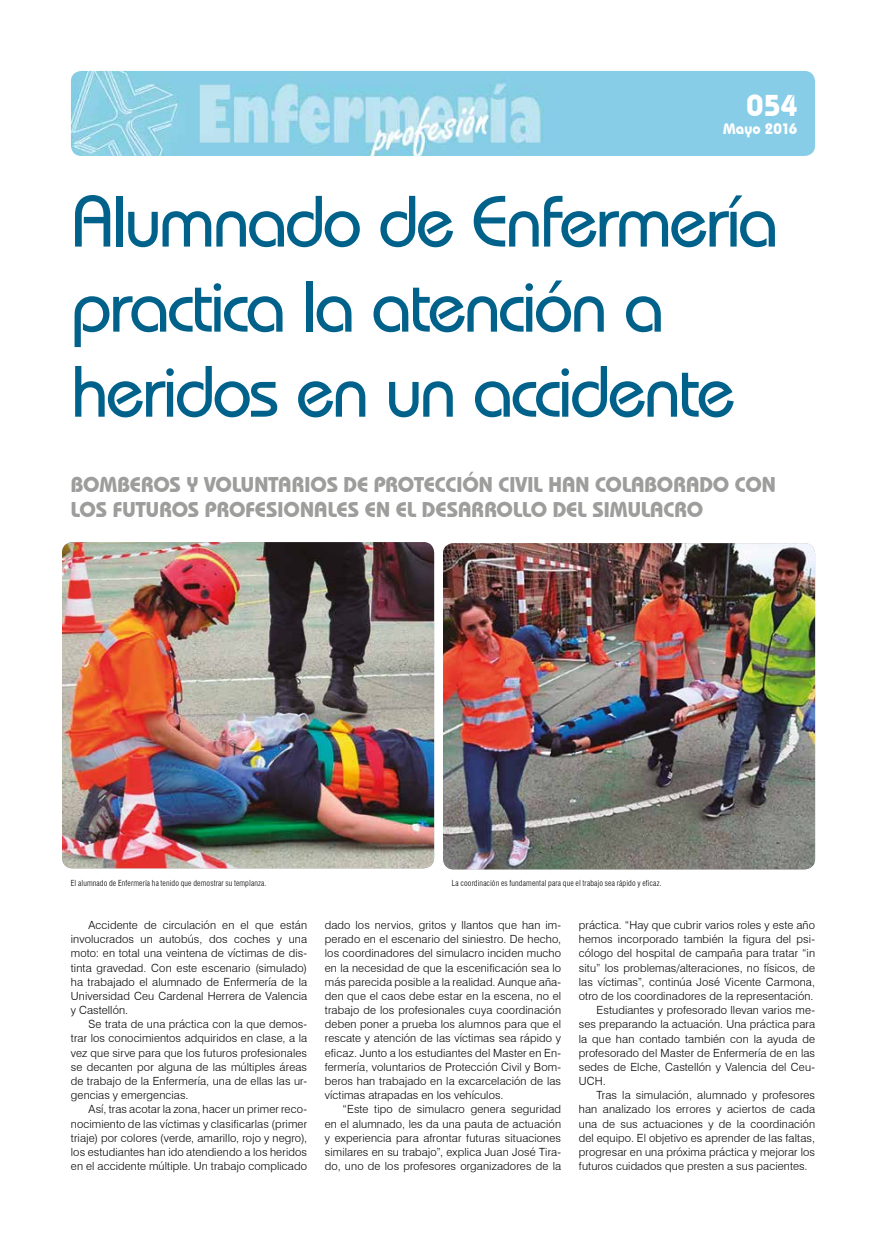
<style>
.page{position:relative;width:886px;height:1241px;background:#fff}
.page>*{position:absolute;margin:0;border:0;box-sizing:border-box;transform-origin:0 0}
.t1{font:500 72.5px/85px "Bauhaus IT Cby BT";letter-spacing:-.04em;color:#00628b}
.t2{font:700 30px "Bauhaus IT Cby BT";color:#fff}
.t3{font:700 21.25px/25.5px "Bauhaus IT Cby BT";color:#9d9d9c}
.t4{font:700 15px "Bauhaus IT Cby BT";color:#fff}
.t5{font:300 11.25px/14.1px "Swiss 721 BT";letter-spacing:.01em;color:#000;text-align:justify}
.t6{font:300 condensed 8.12px "Swiss 721 BT";letter-spacing:.015em;color:#000}
</style>
<div class="page">
<img style="left:71px;top:71px;width:744px;height:85px">
<img style="left:62px;top:542px;width:372px;height:326px">
<img style="left:443px;top:543px;width:372px;height:326px">
<h2 class="t2" style="left:746px;top:87px;width:52px">054</h2>
<h3 class="t4" style="left:723px;top:119px;width:76px">Mayo 2016</h3>
<h1 class="t1" style="left:71px;top:178px;width:709px">Alumnado de Enfermería practica la atención a heridos en un accidente</h1>
<h3 class="t3" style="left:71px;top:471px;width:706px">BOMBEROS Y VOLUNTARIOS DE PROTECCIÓN CIVIL HAN COLABORADO CON<br>LOS FUTUROS PROFESIONALES EN EL DESARROLLO DEL SIMULACRO</h3>
<p class="t6" style="left:71px;top:878px;width:197px">El alumnado de Enfermería ha tenido que demostrar su templanza.</p>
<p class="t6" style="left:452px;top:877px;width:211px">La coordinación es fundamental para que el trabajo sea rápido y eficaz.</p>
<p class="t5" style="left:71px;top:917px;width:238px;text-indent:18px">Accidente de circulación en el que están involucrados un autobús, dos coches y una moto: en total una veintena de víctimas de dis&shy;tinta gravedad. Con este escenario (simulado) ha trabajado el alumnado de Enfermería de la Universidad Ceu Cardenal Herrera de Valencia y Castellón.</p>
<p class="t5" style="left:71px;top:1016px;width:238px;text-indent:18px">Se trata de una práctica con la que demos&shy;trar los conocimientos adquiridos en clase, a la vez que sirve para que los futuros profesionales se decanten por alguna de las múltiples áreas de trabajo de la Enfermería, una de ellas las ur&shy;gencias y emergencias.</p>
<p class="t5" style="left:71px;top:1101px;width:238px;text-indent:18px">Así, tras acotar la zona, hacer un primer reco&shy;nocimiento de las víctimas y clasificarlas (primer triaje) por colores (verde, amarillo, rojo y negro), los estudiantes han ido atendiendo a los heridos en el accidente múltiple. Un trabajo complicado</p>
<p class="t5" style="left:325px;top:917px;width:238px">dado los nervios, gritos y llantos que han im&shy;perado en el escenario del siniestro. De hecho, los coordinadores del simulacro inciden mucho en la necesidad de que la escenificación sea lo más parecida posible a la realidad. Aunque aña&shy;den que el caos debe estar en la escena, no el trabajo de los profesionales cuya coordinación deben poner a prueba los alumnos para que el rescate y atención de las víctimas sea rápido y eficaz. Junto a los estudiantes del Master en En&shy;fermería, voluntarios de Protección Civil y Bom&shy;beros han trabajado en la excarcelación de las víctimas atrapadas en los vehículos.</p>
<p class="t5" style="left:325px;top:1102px;width:238px;text-indent:18px">“Este tipo de simulacro genera seguridad en el alumnado, les da una pauta de actuación y experiencia para afrontar futuras situaciones similares en su trabajo”, explica Juan José Tira&shy;do, uno de los profesores organizadores de la</p>
<p class="t5" style="left:579px;top:917px;width:238px">práctica. “Hay que cubrir varios roles y este año</p>
<p class="t5" style="left:579px;top:931px;width:238px">hemos incorporado también la figura del psi-</p>
<p class="t5" style="left:579px;top:946px;width:238px">cólogo del hospital de campaña para tratar “in</p>
<p class="t5" style="left:579px;top:960px;width:238px">situ” los problemas/alteraciones, no físicos, de</p>
<p class="t5" style="left:579px;top:974px;width:238px">las víctimas”, continúa José Vicente Carmona,</p>
<p class="t5" style="left:579px;top:988px;width:236px">otro de los coordinadores de la representación.</p>
<p class="t5" style="left:596px;top:1002px;width:220px">Estudiantes y profesorado llevan varios me-</p>
<p class="t5" style="left:579px;top:1016px;width:238px">ses preparando la actuación. Una práctica para</p>
<p class="t5" style="left:579px;top:1031px;width:238px">la que han contado también con la ayuda de</p>
<p class="t5" style="left:579px;top:1045px;width:238px">profesorado del Master de Enfermería de en las</p>
<p class="t5" style="left:579px;top:1059px;width:238px">sedes de Elche, Castellón y Valencia del Ceu-</p>
<p class="t5" style="left:579px;top:1073px;width:28px">UCH.</p>
<p class="t5" style="left:596px;top:1087px;width:220px">Tras la simulación, alumnado y profesores</p>
<p class="t5" style="left:579px;top:1102px;width:238px">han analizado los errores y aciertos de cada</p>
<p class="t5" style="left:579px;top:1116px;width:238px">una de sus actuaciones y de la coordinación</p>
<p class="t5" style="left:579px;top:1130px;width:238px">del equipo. El objetivo es aprender de las faltas,</p>
<p class="t5" style="left:579px;top:1144px;width:238px">progresar en una próxima práctica y mejorar los</p>
<p class="t5" style="left:579px;top:1158px;width:230px">futuros cuidados que presten a sus pacientes.</p>
</div>
